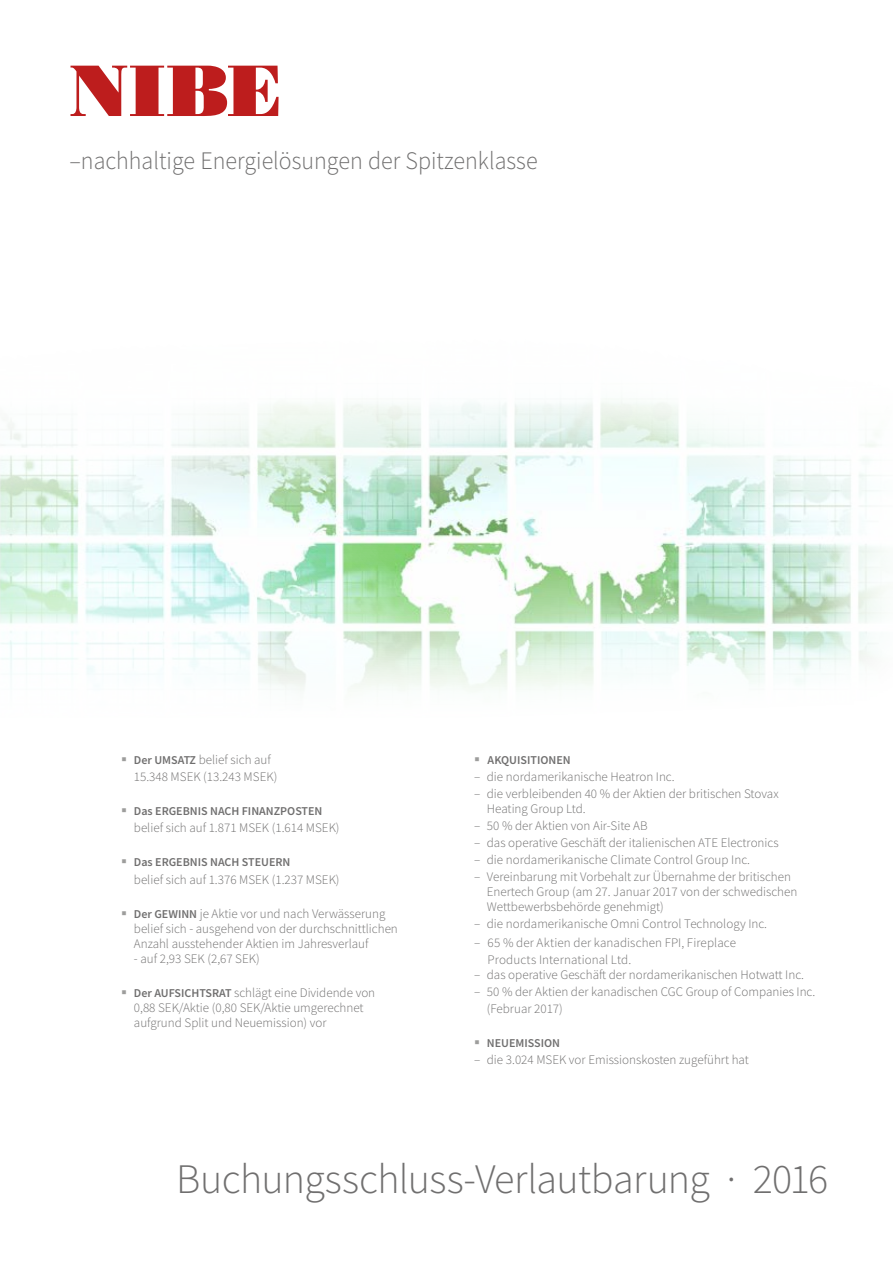
<style>
.page{position:relative;width:893px;height:1263px;background:#fff}
.page>*{position:absolute;margin:0;border:0;box-sizing:border-box;transform-origin:0 0}
.t1{font:300 42px "Source Sans Pro";letter-spacing:-.015em;color:#706f6f}
.t2{font:300 25.2px "Source Sans Pro";color:#706f6f;scale:.95 1}
.t3{font:300 13.05px/15px "Source Sans Pro";color:#706f6f}
.t4{font:600 12px "Source Sans Pro";color:#706f6f}
.s1{color:#9d9d9c}
.s2{font-weight:600;font-size:12px}
</style>
<div class="page">
<svg style="left:71px;top:66px;width:208px;height:50px"></svg>
<img style="left:0;top:401px;width:882px;height:289px">
<h2 class="t2" style="left:69px;top:145px;width:494px">–nachhaltige Energielösungen der Spitzenklasse</h2>
<p class="t3" style="left:134px;top:751px;width:145px;line-height:17.1px;text-indent:-13px"><span class="s1">▪</span> <span class="s2">Der UMSATZ</span> belief sich auf<br>15.348 MSEK (13.243 MSEK)</p>
<p class="t4" style="left:121px;top:803px;width:203px"><span class="s1">▪</span> Das ERGEBNIS NACH FINANZPOSTEN</p>
<p class="t3" style="left:134px;top:820px;width:207px">belief sich auf 1.871 MSEK (1.614 MSEK)</p>
<p class="t4" style="left:121px;top:854px;width:171px"><span class="s1">▪</span> Das ERGEBNIS NACH STEUERN</p>
<p class="t3" style="left:134px;top:872px;width:207px">belief sich auf 1.376 MSEK (1.237 MSEK)</p>
<p class="t3" style="left:134px;top:906px;width:265px;text-indent:-13px"><span class="s1">▪</span> <span class="s2">Der GEWINN</span> je Aktie vor und nach Verwässerung belief sich - ausgehend von der durchschnittlichen<br>Anzahl ausstehender Aktien im Jahresverlauf</p>
<p class="t3" style="left:134px;top:951px;width:127px">- auf 2,93 SEK (2,67 SEK)</p>
<p class="t3" style="left:134px;top:985px;width:243px;text-indent:-13px"><span class="s1">▪</span> <span class="s2">Der AUFSICHTSRAT</span> schlägt eine Dividende von<br>0,88 SEK/Aktie (0,80 SEK/Aktie umgerechnet aufgrund Split und Neuemission) vor</p>
<p class="t4" style="left:474px;top:752px;width:98px"><span class="s1">▪</span> AKQUISITIONEN</p>
<p class="t3" style="left:474px;top:769px;width:202px">– die nordamerikanische Heatron Inc.</p>
<p class="t3" style="left:487px;top:786px;width:293px;text-indent:-13px">– die verbleibenden 40 % der Aktien der britischen Stovax<br>Heating Group Ltd.</p>
<p class="t3" style="left:474px;top:818px;width:175px">– 50 % der Aktien von Air-Site AB</p>
<p class="t3" style="left:474px;top:835px;width:306px">– das operative Geschäft der italienischen ATE Electronics</p>
<p class="t3" style="left:474px;top:852px;width:277px">– die nordamerikanische Climate Control Group Inc.</p>
<p class="t3" style="left:487px;top:869px;width:312px;text-indent:-13px">– Vereinbarung mit Vorbehalt zur Übernahme der britischen<br>Enertech Group (am 27. Januar 2017 von der schwedischen<br>Wettbewerbsbehörde genehmigt)</p>
<p class="t3" style="left:474px;top:917px;width:294px">– die nordamerikanische Omni Control Technology Inc.</p>
<p class="t3" style="left:488px;top:934px;width:250px;line-height:16.5px;text-indent:-13px">– 65 % der Aktien der kanadischen FPI, Fireplace<br>Products International Ltd.</p>
<p class="t3" style="left:474px;top:967px;width:331px">– das operative Geschäft der nordamerikanischen Hotwatt Inc.</p>
<p class="t3" style="left:487px;top:983px;width:330px;line-height:17.1px;text-indent:-13px">– 50 % der Aktien der kanadischen CGC Group of Companies Inc. (Februar 2017)</p>
<p class="t4" style="left:474px;top:1035px;width:87px"><span class="s1">▪</span> NEUEMISSION</p>
<p class="t3" style="left:474px;top:1052px;width:276px">– die 3.024 MSEK vor Emissionskosten zugeführt hat</p>
<h1 class="t1" style="left:176px;top:1153px;width:654px">Buchungsschluss-Verlautbarung · 2016</h1>
</div>
